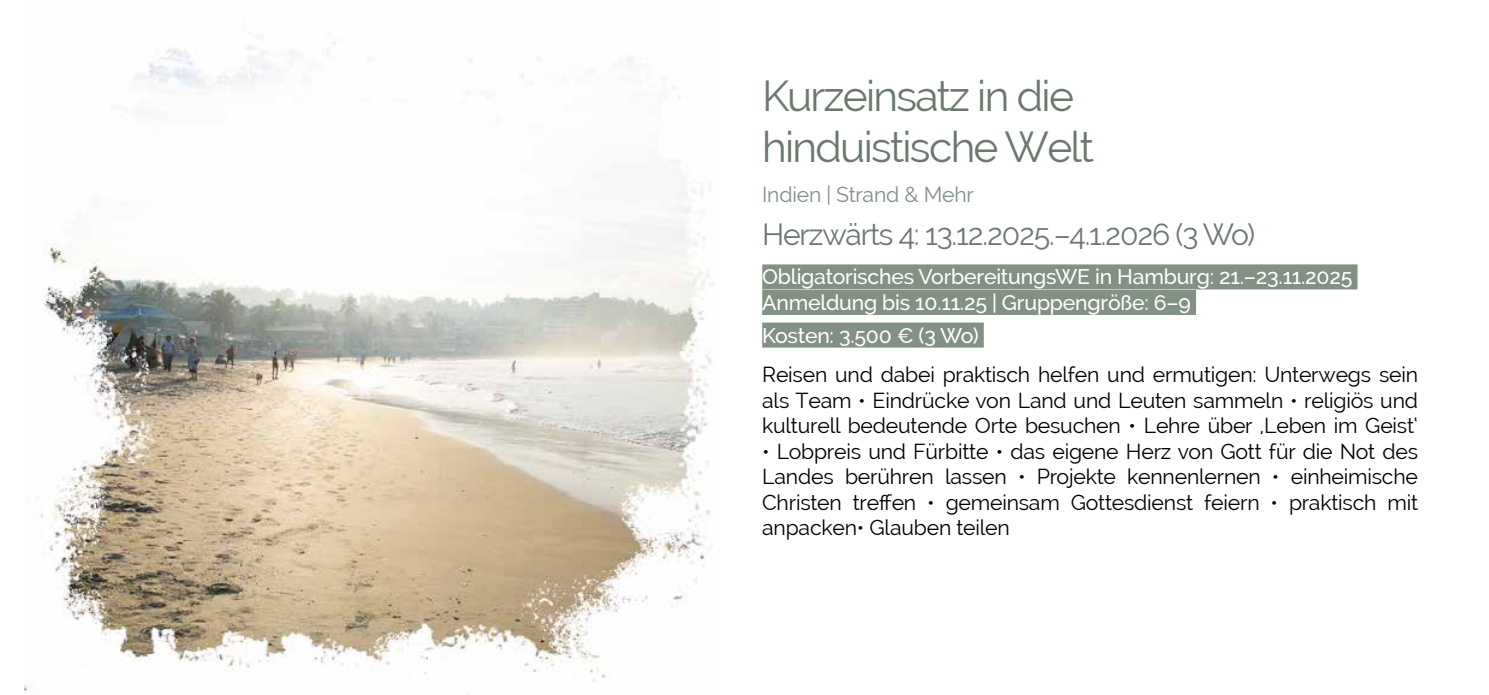
<style>
.page{position:relative;width:1489px;height:695px;background:#fff}
.page>*{position:absolute;margin:0;border:0;box-sizing:border-box;transform-origin:0 0}
.t1{font:42.5px/51px "Raleway";letter-spacing:-.04em;color:#6b796d}
.t2{font:30px "Raleway";letter-spacing:-.04em;color:#6b796d}
.t3{font:21.25px/25.5px "Raleway";letter-spacing:-.01em;color:#000;text-align:justify}
.t4{font:500 21.25px/25.5px "Raleway";letter-spacing:-.01em;color:#fff}
.t5{font:21.25px "Raleway";letter-spacing:-.01em;color:#829183}
</style>
<div class="page">
<img style="left:25px;top:33px;width:689px;height:658px">
<div style="left:762px;top:264px;width:595px;height:25px;background:#829183"></div>
<div style="left:762px;top:290px;width:433px;height:25px;background:#829183"></div>
<div style="left:762px;top:322px;width:221px;height:25px;background:#829183"></div>
<h1 class="t1" style="left:762px;top:70px;width:333px">Kurzeinsatz in die hinduistische Welt</h1>
<p class="t5" style="left:762px;top:182px;width:213px">Indien | Strand &amp; Mehr</p>
<h2 class="t2" style="left:762px;top:217px;width:494px">Herzwärts 4: 13.12.2025.–4.1.2026 (3 Wo)</h2>
<p class="t4" style="left:762px;top:264px;width:592px">Obligatorisches VorbereitungsWE in Hamburg: 21.–23.11.2025<br>Anmeldung bis 10.11.25 | Gruppengröße: 6–9</p>
<p class="t4" style="left:762px;top:322px;width:218px">Kosten: 3.500 € (3 Wo)</p>
<p class="t3" style="left:762px;top:362px;width:657px">Reisen und dabei praktisch helfen und ermutigen: Unterwegs sein als Team • Eindrücke von Land und Leuten sammeln • religiös und kulturell bedeutende Orte besuchen • Lehre über ‚Leben im Geist‘</p>
<p class="t3" style="left:762px;top:438px;width:657px">• Lobpreis und Fürbitte • das eigene Herz von Gott für die Not des Landes berühren lassen • Projekte kennenlernen • einheimische Christen treffen • gemeinsam Gottesdienst feiern • praktisch mit anpacken• Glauben teilen</p>
</div>
